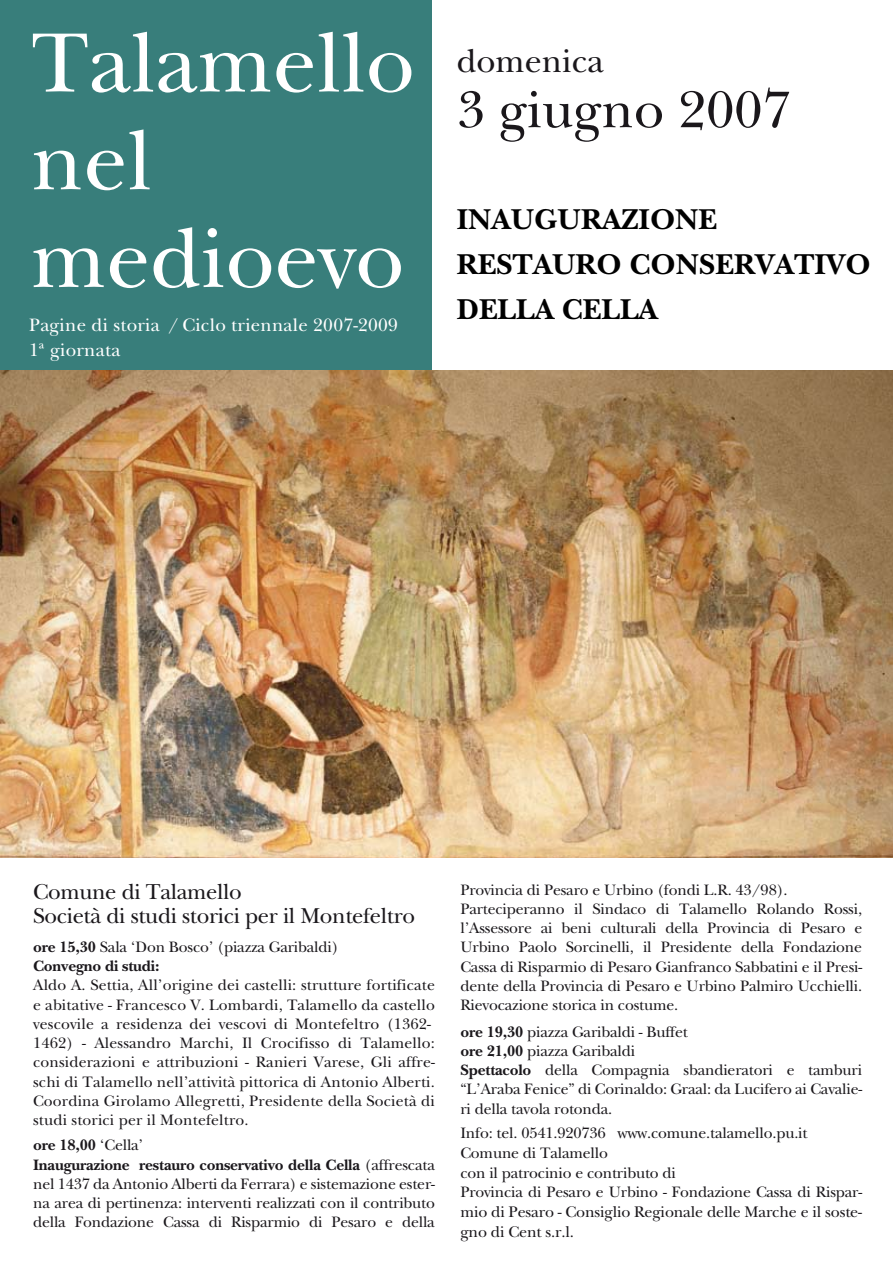
<style>
.page{position:relative;width:893px;height:1263px;background:#fff}
.page>*{position:absolute;margin:0;border:0;box-sizing:border-box;transform-origin:0 0}
.t1{font:87.6px/97.6px "New Baskerville";color:#fff}
.t2{font:54px "New Baskerville";color:#1a171b}
.t3{font:34.05px "New Baskerville";color:#1a171b}
.t4{font:700 30px/45px "New Baskerville";color:#000}
.t5{font:22.5px/24px "New Baskerville";letter-spacing:-.015em;color:#1a171b}
.t6{font:18.75px/25.3px "New Baskerville";letter-spacing:.015em;color:#fff}
.t7{font:16.05px/20px "New Baskerville";letter-spacing:-.01em;color:#1a171b}
.t8{font:15.75px/19.2px "New Baskerville";letter-spacing:-.01em;color:#1a171b}
.t9{font:15.75px/19.2px "New Baskerville";letter-spacing:.01em;color:#1a171b}
.s1{font-weight:700}
</style>
<div class="page">
<div style="left:0;top:0;width:432px;height:371px;background:#387e7b"></div>
<img style="left:0;top:370px;width:892px;height:488px">
<h1 class="t1" style="left:31px;top:15px;width:385px">Talamello nel medioevo</h1>
<p class="t6" style="left:29px;top:312px;width:370px">Pagine di storia / Ciclo triennale 2007-2009<br>1ª giornata</p>
<h3 class="t3" style="left:457px;top:41px;width:148px">domenica</h3>
<h2 class="t2" style="left:457px;top:78px;width:335px">3 giugno 2007</h2>
<h3 class="t4" style="left:457px;top:197px;width:416px">INAUGURAZIONE<br>RESTAURO CONSERVATIVO<br>DELLA CELLA</h3>
<h3 class="t5" style="left:33px;top:880px;width:383px">Comune di Talamello<br>Società di studi storici per il Montefeltro</h3>
<p class="t8" style="left:33px;top:937px;width:307px"><span class="s1">ore 15,30</span> Sala ‘Don Bosco’ (piazza Garibaldi)<br><span class="s1">Convegno di studi:</span></p>
<p class="t9" style="left:33px;top:976px;width:403px">Aldo A. Settia, All’origine dei castelli: strutture fortificate e abitative - Francesco V. Lombardi, Talamello da castello vescovile a residenza dei vescovi di Montefeltro (1362- 1462) - Alessandro Marchi, Il Crocifisso di Talamello: considerazioni e attribuzioni - Ranieri Varese, Gli affre&shy;schi di Talamello nell’attività pittorica di Antonio Alberti.<br>Coordina Girolamo Allegretti, Presidente della Società di studi storici per il Montefeltro.</p>
<p class="t8" style="left:33px;top:1136px;width:403px"><span class="s1">ore 18,00</span> ‘Cella’<br><span class="s1">Inaugurazione restauro conservativo della Cella</span> (affrescata nel 1437 da Antonio Alberti da Ferrara) e sistemazione ester&shy;na area di pertinenza: interventi realizzati con il contributo della Fondazione Cassa di Risparmio di Pesaro e della</p>
<p class="t8" style="left:460px;top:880px;width:403px">Provincia di Pesaro e Urbino (fondi L.R. 43/98).<br>Parteciperanno il Sindaco di Talamello Rolando Rossi, l’Assessore ai beni culturali della Provincia di Pesaro e Urbino Paolo Sorcinelli, il Presidente della Fondazione Cassa di Risparmio di Pesaro Gianfranco Sabbatini e il Presi&shy;dente della Provincia di Pesaro e Urbino Palmiro Ucchielli.<br>Rievocazione storica in costume.</p>
<p class="t8" style="left:460px;top:1022px;width:403px"><span class="s1">ore 19,30</span> piazza Garibaldi - Buffet<br><span class="s1">ore 21,00</span> piazza Garibaldi<br><span class="s1">Spettacolo</span> della Compagnia sbandieratori e tamburi “L’Araba Fenice” di Corinaldo: Graal: da Lucifero ai Cavalie&shy;ri della tavola rotonda.</p>
<p class="t8" style="left:460px;top:1124px;width:403px">Info: tel. 0541.920736 www.comune.talamello.pu.it Comune di Talamello<br>con il patrocinio e contributo di<br>Provincia di Pesaro e Urbino - Fondazione Cassa di Rispar-</p>
<p class="t7" style="left:460px;top:1202px;width:403px">mio di Pesaro - Consiglio Regionale delle Marche e il soste&shy;gno di Cent s.r.l.</p>
</div>
